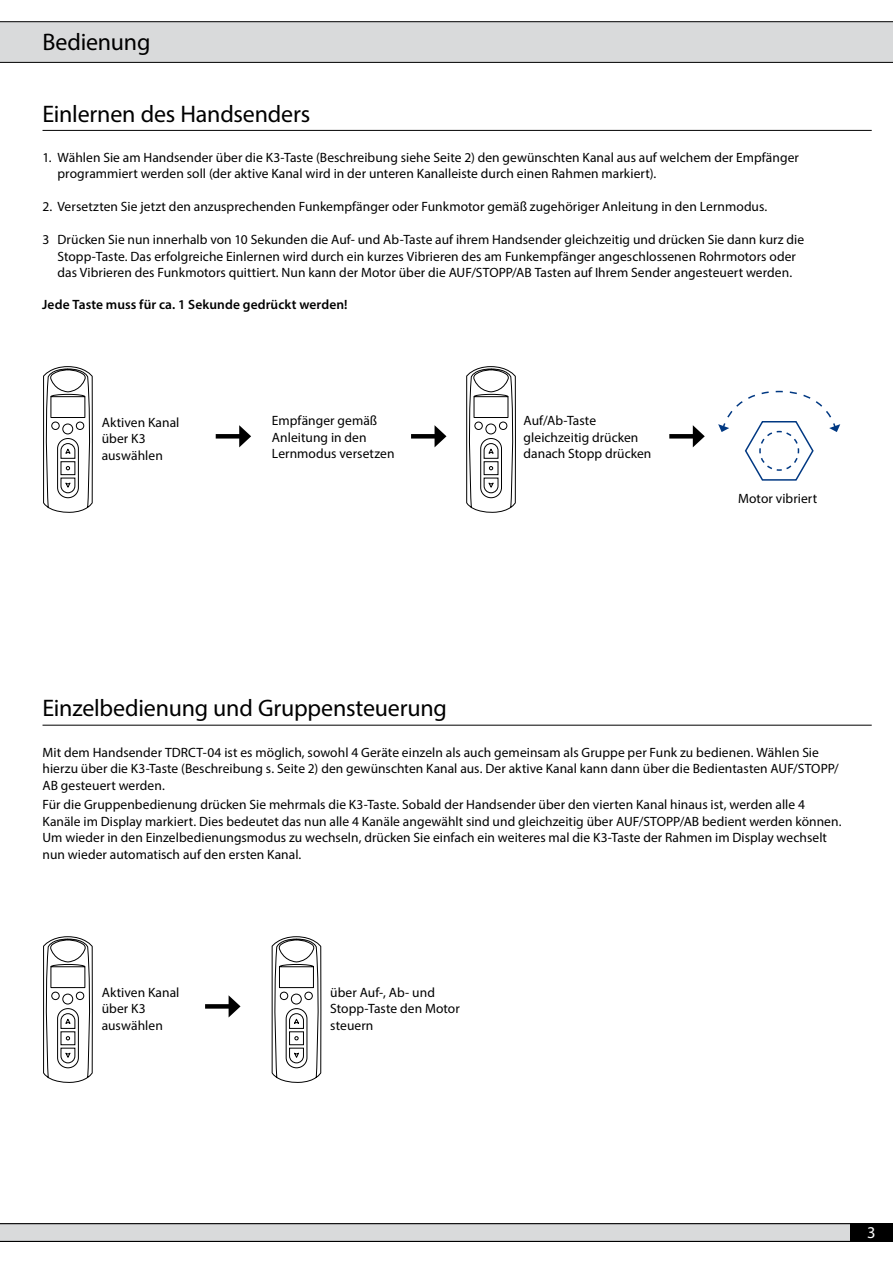
<style>
.page{position:relative;width:893px;height:1263px;background:#fff}
.page>*{position:absolute;margin:0;border:0;box-sizing:border-box;transform-origin:0 0}
.t1{font:24px "Myriad Pro";letter-spacing:-.01em;color:#000}
.t2{font:16.5px "Myriad Pro";color:#fff}
.t3{font:13.5px/16.5px "Myriad Pro";letter-spacing:.005em;color:#000}
.t4{font:600 13.5px "Myriad Pro";letter-spacing:.01em;color:#000}
</style>
<div class="page">
<svg style="left:0;top:21px;width:893px;height:42px;background:#cecfd0"></svg>
<svg style="left:0;top:1223px;width:850px;height:19px;background:#bfc0c0"></svg>
<div style="left:850px;top:1223px;width:43px;height:19px;background:#000"></div>
<hr style="left:43px;top:130px;width:829px;height:1px;background:#000">
<hr style="left:43px;top:725px;width:829px;height:1px;background:#000">
<svg style="left:718px;top:390px;width:122px;height:91px"></svg>
<div style="left:411px;top:434px;width:28px;height:5px;background:#000"></div>
<svg style="left:435px;top:425px;width:11px;height:22px"></svg>
<div style="left:216px;top:434px;width:27px;height:5px;background:#000"></div>
<svg style="left:239px;top:425px;width:12px;height:22px"></svg>
<div style="left:669px;top:434px;width:28px;height:5px;background:#000"></div>
<svg style="left:693px;top:425px;width:12px;height:22px"></svg>
<svg style="left:43px;top:366px;width:50px;height:147px"></svg>
<svg style="left:466px;top:366px;width:50px;height:147px"></svg>
<div style="left:205px;top:1004px;width:28px;height:5px;background:#000"></div>
<svg style="left:229px;top:995px;width:12px;height:22px"></svg>
<svg style="left:43px;top:936px;width:50px;height:147px"></svg>
<svg style="left:272px;top:936px;width:49px;height:147px"></svg>
<h1 class="t1" style="left:43px;top:30px;width:109px">Bedienung</h1>
<h1 class="t1" style="left:43px;top:102px;width:269px">Einlernen des Handsenders</h1>
<p class="t3" style="left:58px;top:150px;width:743px;text-indent:-15px">1. Wählen Sie am Handsender über die K3-Taste (Beschreibung siehe Seite 2) den gewünschten Kanal aus auf welchem der Empfänger programmiert werden soll (der aktive Kanal wird in der unteren Kanalleiste durch einen Rahmen markiert).</p>
<p class="t3" style="left:43px;top:199px;width:726px">2. Versetzten Sie jetzt den anzusprechenden Funkempfänger oder Funkmotor gemäß zugehöriger Anleitung in den Lernmodus.</p>
<p class="t3" style="left:43px;top:232px;width:763px;text-align:center">3 Drücken Sie nun innerhalb von 10 Sekunden die Auf- und Ab-Taste auf ihrem Handsender gleichzeitig und drücken Sie dann kurz die<br>Stopp- Taste. Das erfolgreiche Einlernen wird durch ein kurzes Vibrieren des am Funkempfänger angeschlossenen Rohrmotors oder<br>das Vibrieren des Funkmotors quittiert. Nun kann der Motor über die AUF/STOPP/AB Tasten auf Ihrem Sender angesteuert werden.</p>
<p class="t4" style="left:42px;top:299px;width:307px">Jede Taste muss für ca. 1 Sekunde gedrückt werden!</p>
<p class="t3" style="left:102px;top:414px;width:79px">Aktiven Kanal über K3 auswählen</p>
<p class="t3" style="left:272px;top:413px;width:124px">Empfänger gemäß<br>Anleitung in den<br>Lernmodus versetzen</p>
<p class="t3" style="left:524px;top:413px;width:129px">Auf/Ab-Taste gleichzeitig drücken danach Stopp drücken</p>
<p class="t3" style="left:738px;top:491px;width:81px">Motor vibriert</p>
<h1 class="t1" style="left:43px;top:697px;width:406px">Einzelbedienung und Gruppensteuerung</h1>
<p class="t3" style="left:43px;top:744px;width:798px">Mit dem Handsender TDRCT-04 ist es möglich, sowohl 4 Geräte einzeln als auch gemeinsam als Gruppe per Funk zu bedienen. Wählen Sie hierzu über die K3-Taste (Beschreibung s. Seite 2) den gewünschten Kanal aus. Der aktive Kanal kann dann über die Bedientasten AUF/STOPP/<br>AB gesteuert werden.</p>
<p class="t3" style="left:43px;top:797px;width:800px">Für die Gruppenbedienung drücken Sie mehrmals die K3-Taste. Sobald der Handsender über den vierten Kanal hinaus ist, werden alle 4<br>Kanäle im Display markiert. Dies bedeutet das nun alle 4 Kanäle angewählt sind und gleichzeitig über AUF/STOPP/AB bedient werden können.<br>Um wieder in den Einzelbedienungsmodus zu wechseln, drücken Sie einfach ein weiteres mal die K3-Taste der Rahmen im Display wechselt nun wieder automatisch auf den ersten Kanal.</p>
<p class="t3" style="left:102px;top:984px;width:79px">Aktiven Kanal über K3 auswählen</p>
<p class="t3" style="left:330px;top:984px;width:131px">über Auf-, Ab- und<br>Stopp-Taste den Motor steuern</p>
<p class="t2" style="left:867px;top:1224px;width:10px">3</p>
</div>
